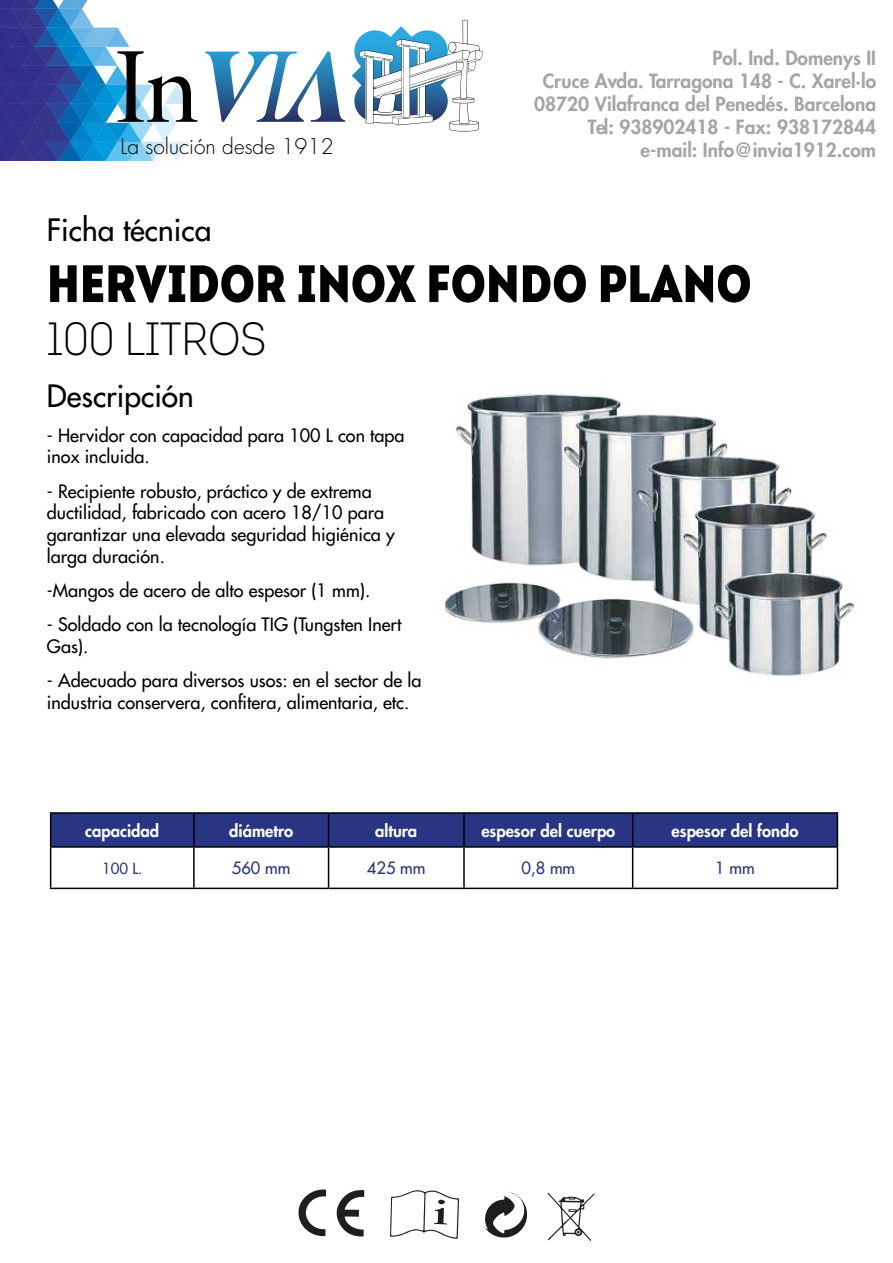
<style>
.page{position:relative;width:893px;height:1263px;background:#fff}
.page>*{position:absolute;margin:0;border:0;box-sizing:border-box;transform-origin:0 0}
.t1{font:52.5px "Intro Cond Black Free";color:#000}
.t2{font:46.5px "Intro Cond Light Free";color:#000}
.t3{font:30px "Futura LT";color:#000}
.t4{font:300 21px "Futura LT";color:#000}
.t5{font:800 19.05px/22.8px "Futura LT";color:#a6a5a5;text-align:right}
.t6{font:18px/21.6px "Futura LT";color:#000}
.t7{font:800 16.5px "Futura LT";color:#fff}
.t8{font:16.5px "Futura LT";color:#283583}
.t9{font:15px "Futura LT";color:#283583}
</style>
<div class="page">
<svg style="left:0;top:0;width:198px;height:161px"></svg>
<svg style="left:205px;top:52px;width:141px;height:70px"></svg>
<svg style="left:352px;top:20px;width:131px;height:112px"></svg>
<svg style="left:485px;top:1191px;width:42px;height:46px"></svg>
<svg style="left:548px;top:1192px;width:46px;height:49px"></svg>
<svg style="left:336px;top:1190px;width:28px;height:47px"></svg>
<svg style="left:298px;top:1189px;width:28px;height:47px"></svg>
<svg style="left:390px;top:1190px;width:69px;height:49px"></svg>
<div style="left:51px;top:814px;width:786px;height:32px;background:#283583"></div>
<hr style="left:50px;top:812px;width:144px;height:2px;background:#000">
<hr style="left:50px;top:814px;width:1px;height:32px;background:#000">
<hr style="left:194px;top:812px;width:135px;height:2px;background:#000">
<hr style="left:193px;top:814px;width:2px;height:32px;background:#000">
<hr style="left:329px;top:812px;width:135px;height:2px;background:#000">
<hr style="left:328px;top:814px;width:1px;height:32px;background:#000">
<hr style="left:464px;top:812px;width:169px;height:2px;background:#000">
<hr style="left:463px;top:814px;width:2px;height:32px;background:#000">
<hr style="left:633px;top:812px;width:205px;height:2px;background:#000">
<hr style="left:632px;top:814px;width:1px;height:32px;background:#000">
<hr style="left:837px;top:814px;width:1px;height:32px;background:#000">
<hr style="left:50px;top:846px;width:144px;height:2px;background:#000">
<hr style="left:50px;top:848px;width:1px;height:40px;background:#000">
<hr style="left:194px;top:846px;width:135px;height:2px;background:#000">
<hr style="left:193px;top:848px;width:2px;height:40px;background:#000">
<hr style="left:329px;top:846px;width:135px;height:2px;background:#000">
<hr style="left:328px;top:848px;width:1px;height:40px;background:#000">
<hr style="left:464px;top:846px;width:169px;height:2px;background:#000">
<hr style="left:463px;top:848px;width:2px;height:40px;background:#000">
<hr style="left:633px;top:846px;width:205px;height:2px;background:#000">
<hr style="left:632px;top:848px;width:1px;height:40px;background:#000">
<hr style="left:837px;top:848px;width:1px;height:40px;background:#000">
<hr style="left:50px;top:888px;width:144px;height:1px;background:#000">
<hr style="left:194px;top:888px;width:135px;height:1px;background:#000">
<hr style="left:329px;top:888px;width:135px;height:1px;background:#000">
<hr style="left:464px;top:888px;width:169px;height:1px;background:#000">
<hr style="left:633px;top:888px;width:205px;height:1px;background:#000">
<img style="left:444px;top:393px;width:410px;height:283px">
<p class="t4" style="left:120px;top:134px;width:215px">La solución desde 1912</p>
<p class="t5" style="left:534px;top:46px;width:343px">Pol. Ind. Domenys II<br>Cruce Avda. Tarragona 148 - C. Xarel·lo<br>08720 Vilafranca del Penedés. Barcelona<br>Tel: 938902418 - Fax: 938172844 e-mail: Info@invia1912.com</p>
<h3 class="t3" style="left:47px;top:210px;width:166px">Ficha técnica</h3>
<h1 class="t1" style="left:47px;top:248px;width:706px">HERVIDOR INOX FONDO PLANO</h1>
<h2 class="t2" style="left:47px;top:310px;width:221px">100 LITROS</h2>
<h3 class="t3" style="left:47px;top:377px;width:148px">Descripción</h3>
<p class="t6" style="left:47px;top:424px;width:359px">- Hervidor con capacidad para 100 L con tapa inox incluida.</p>
<p class="t6" style="left:47px;top:480px;width:349px">- Recipiente robusto, práctico y de extrema ductilidad, fabricado con acero 18/10 para garantizar una elevada seguridad higiénica y larga duración.</p>
<p class="t6" style="left:47px;top:579px;width:325px">-Mangos de acero de alto espesor (1 mm).</p>
<p class="t6" style="left:47px;top:614px;width:356px">- Soldado con la tecnología TIG (Tungsten Inert<br>Gas).</p>
<p class="t6" style="left:47px;top:670px;width:376px">- Adecuado para diversos usos: en el sector de la industria conservera, confitera, alimentaria, etc.</p>
<p class="t7" style="left:85px;top:819px;width:76px">capacidad</p>
<p class="t7" style="left:229px;top:819px;width:65px">diámetro</p>
<p class="t7" style="left:375px;top:819px;width:43px">altura</p>
<p class="t7" style="left:481px;top:819px;width:136px">espesor del cuerpo</p>
<p class="t7" style="left:672px;top:819px;width:128px">espesor del fondo</p>
<p class="t9" style="left:102px;top:858px;width:42px">100 L.</p>
<p class="t8" style="left:232px;top:857px;width:60px">560 mm</p>
<p class="t8" style="left:367px;top:857px;width:60px">425 mm</p>
<p class="t8" style="left:521px;top:857px;width:55px">0,8 mm</p>
<p class="t8" style="left:715px;top:857px;width:41px">1 mm</p>
</div>
